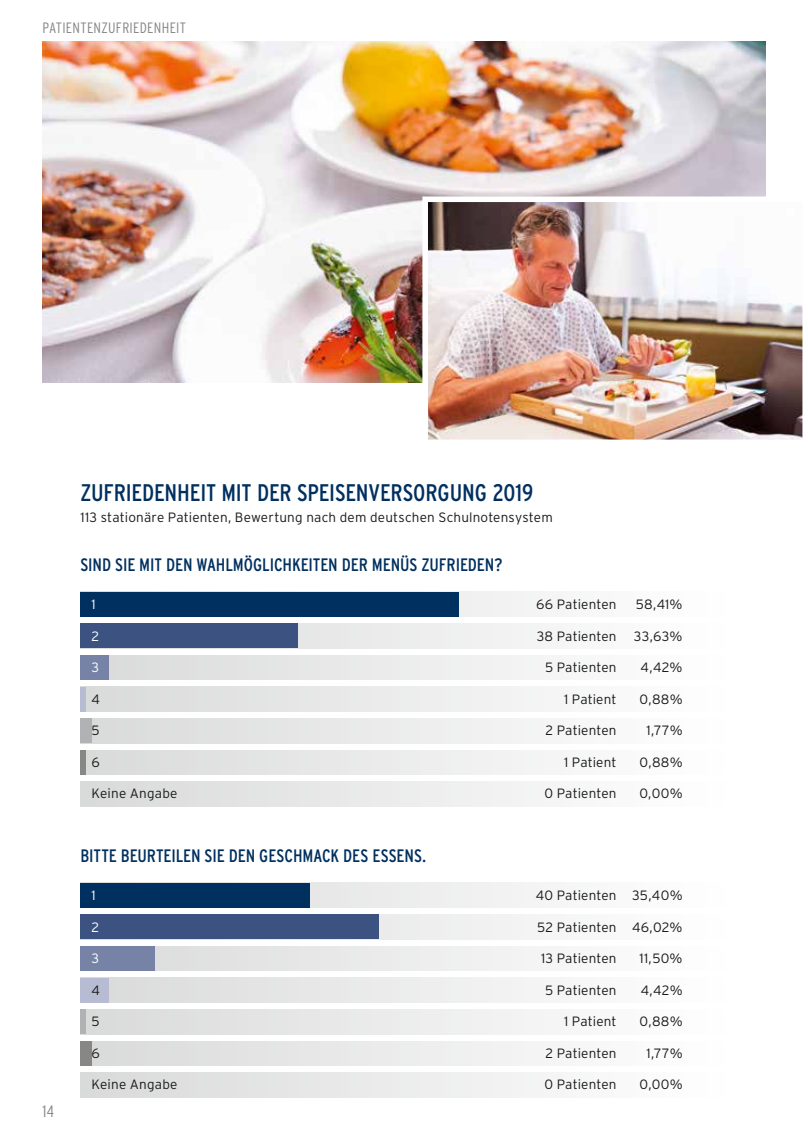
<style>
.page{position:relative;width:808px;height:1140px;background:#fff}
.page>*{position:absolute;margin:0;border:0;box-sizing:border-box;transform-origin:0 0}
.t1{font:condensed 24px "Interstate";letter-spacing:-.005em;color:#003060}
.t2{font:condensed 18px "Interstate";letter-spacing:-.005em;color:#003060}
.t3{font:300 condensed 16.5px "Interstate";color:#878786}
.t4{font:300 condensed 15px "Interstate";letter-spacing:.02em;color:#878786}
.t5{font:300 13.5px "Interstate";letter-spacing:.01em;color:#1a1a18}
.t6{font:300 13.5px "Interstate";color:#fff}
</style>
<div class="page">
<div style="left:80px;top:592px;width:648px;height:24px;background:#f7f7f7"></div>
<div style="left:80px;top:883px;width:648px;height:24px;background:#f3f3f3"></div>
<div style="left:80px;top:623px;width:648px;height:25px;background:#f2f2f2"></div>
<div style="left:80px;top:914px;width:648px;height:25px;background:#f5f5f5"></div>
<div style="left:80px;top:718px;width:648px;height:25px;background:linear-gradient(to right,#d9dada,#fff)"></div>
<div style="left:80px;top:1009px;width:648px;height:25px;background:linear-gradient(to right,#d9dada,#fff)"></div>
<div style="left:80px;top:655px;width:648px;height:25px;background:linear-gradient(to right,#d9dada,#fff)"></div>
<svg style="left:155px;top:946px;width:388px;height:25px"></svg>
<div style="left:80px;top:750px;width:648px;height:24px;background:linear-gradient(to right,#d9dada,#fff)"></div>
<div style="left:80px;top:1041px;width:648px;height:24px;background:linear-gradient(to right,#d9dada,#fff)"></div>
<div style="left:80px;top:686px;width:648px;height:25px;background:linear-gradient(to right,#d9dada,#fff)"></div>
<div style="left:80px;top:977px;width:648px;height:25px;background:linear-gradient(to right,#d9dada,#fff)"></div>
<div style="left:80px;top:781px;width:648px;height:25px;background:linear-gradient(to right,#d9dada,#fff)"></div>
<div style="left:80px;top:1072px;width:648px;height:25px;background:linear-gradient(to right,#d9dada,#fff)"></div>
<div style="left:80px;top:592px;width:379px;height:24px;background:#003060"></div>
<div style="left:80px;top:883px;width:230px;height:24px;background:#003060"></div>
<div style="left:80px;top:623px;width:218px;height:25px;background:#3c5381"></div>
<div style="left:80px;top:914px;width:298px;height:25px;background:#3c5381"></div>
<div style="left:80px;top:655px;width:29px;height:25px;background:#7683a7"></div>
<div style="left:80px;top:946px;width:75px;height:25px;background:#7683a7"></div>
<div style="left:80px;top:686px;width:6px;height:25px;background:#b7bcd2"></div>
<div style="left:80px;top:977px;width:29px;height:25px;background:#b7bcd2"></div>
<div style="left:80px;top:750px;width:6px;height:24px;background:#878786"></div>
<div style="left:80px;top:1041px;width:12px;height:24px;background:#878786"></div>
<div style="left:80px;top:718px;width:12px;height:25px;background:#b1b2b3"></div>
<div style="left:80px;top:1009px;width:6px;height:25px;background:#b1b2b3"></div>
<img style="left:43px;top:42px;width:722px;height:340px">
<img style="left:429px;top:203px;width:372px;height:235px">
<div style="left:422px;top:196px;width:386px;height:249px;border:6px solid #fff"></div>
<p class="t4" style="left:43px;top:19px;width:145px">PATIENTENZUFRIEDENHEIT</p>
<h1 class="t1" style="left:80px;top:479px;width:454px">ZUFRIEDENHEIT MIT DER SPEISENVERSORGUNG 2019</h1>
<p class="t5" style="left:80px;top:509px;width:474px">113 stationäre Patienten, Bewertung nach dem deutschen Schulnotensystem</p>
<h2 class="t2" style="left:80px;top:555px;width:424px">SIND SIE MIT DEN WAHLMÖGLICHKEITEN DER MENÜS ZUFRIEDEN?</h2>
<p class="t6" style="left:92px;top:597px;width:6px">1</p>
<p class="t5" style="left:536px;top:597px;width:82px">66 Patienten</p>
<p class="t5" style="left:636px;top:597px;width:48px">58,41%</p>
<p class="t6" style="left:92px;top:628px;width:9px">2</p>
<p class="t5" style="left:537px;top:628px;width:81px">38 Patienten</p>
<p class="t5" style="left:634px;top:628px;width:50px">33,63%</p>
<p class="t6" style="left:92px;top:660px;width:9px">3</p>
<p class="t5" style="left:545px;top:660px;width:73px">5 Patienten</p>
<p class="t5" style="left:641px;top:660px;width:44px">4,42%</p>
<p class="t5" style="left:92px;top:691px;width:10px">4</p>
<p class="t5" style="left:564px;top:691px;width:54px">1 Patient</p>
<p class="t5" style="left:639px;top:691px;width:45px">0,88%</p>
<p class="t5" style="left:92px;top:723px;width:10px">5</p>
<p class="t5" style="left:545px;top:723px;width:73px">2 Patienten</p>
<p class="t5" style="left:646px;top:723px;width:38px">1,77%</p>
<p class="t5" style="left:92px;top:754px;width:10px">6</p>
<p class="t5" style="left:564px;top:754px;width:54px">1 Patient</p>
<p class="t5" style="left:639px;top:754px;width:45px">0,88%</p>
<p class="t5" style="left:92px;top:786px;width:87px">Keine Angabe</p>
<p class="t5" style="left:544px;top:786px;width:74px">0 Patienten</p>
<p class="t5" style="left:639px;top:786px;width:45px">0,00%</p>
<h2 class="t2" style="left:80px;top:846px;width:347px">BITTE BEURTEILEN SIE DEN GESCHMACK DES ESSENS.</h2>
<p class="t3" style="left:43px;top:1102px;width:13px">14</p>
<p class="t6" style="left:92px;top:888px;width:6px">1</p>
<p class="t5" style="left:536px;top:888px;width:148px">40 Patienten 35,40%</p>
<p class="t6" style="left:92px;top:919px;width:9px">2</p>
<p class="t5" style="left:537px;top:919px;width:147px">52 Patienten 46,02%</p>
<p class="t6" style="left:92px;top:951px;width:9px">3</p>
<p class="t5" style="left:541px;top:951px;width:77px">13 Patienten</p>
<p class="t5" style="left:639px;top:951px;width:45px">11,50%</p>
<p class="t5" style="left:92px;top:982px;width:10px">4</p>
<p class="t5" style="left:545px;top:982px;width:73px">5 Patienten</p>
<p class="t5" style="left:641px;top:982px;width:44px">4,42%</p>
<p class="t5" style="left:92px;top:1014px;width:10px">5</p>
<p class="t5" style="left:564px;top:1014px;width:54px">1 Patient</p>
<p class="t5" style="left:640px;top:1014px;width:45px">0,88%</p>
<p class="t5" style="left:92px;top:1045px;width:10px">6</p>
<p class="t5" style="left:545px;top:1045px;width:73px">2 Patienten</p>
<p class="t5" style="left:646px;top:1045px;width:38px">1,77%</p>
<p class="t5" style="left:92px;top:1077px;width:87px">Keine Angabe</p>
<p class="t5" style="left:544px;top:1077px;width:74px">0 Patienten</p>
<p class="t5" style="left:639px;top:1077px;width:45px">0,00%</p>
</div>
